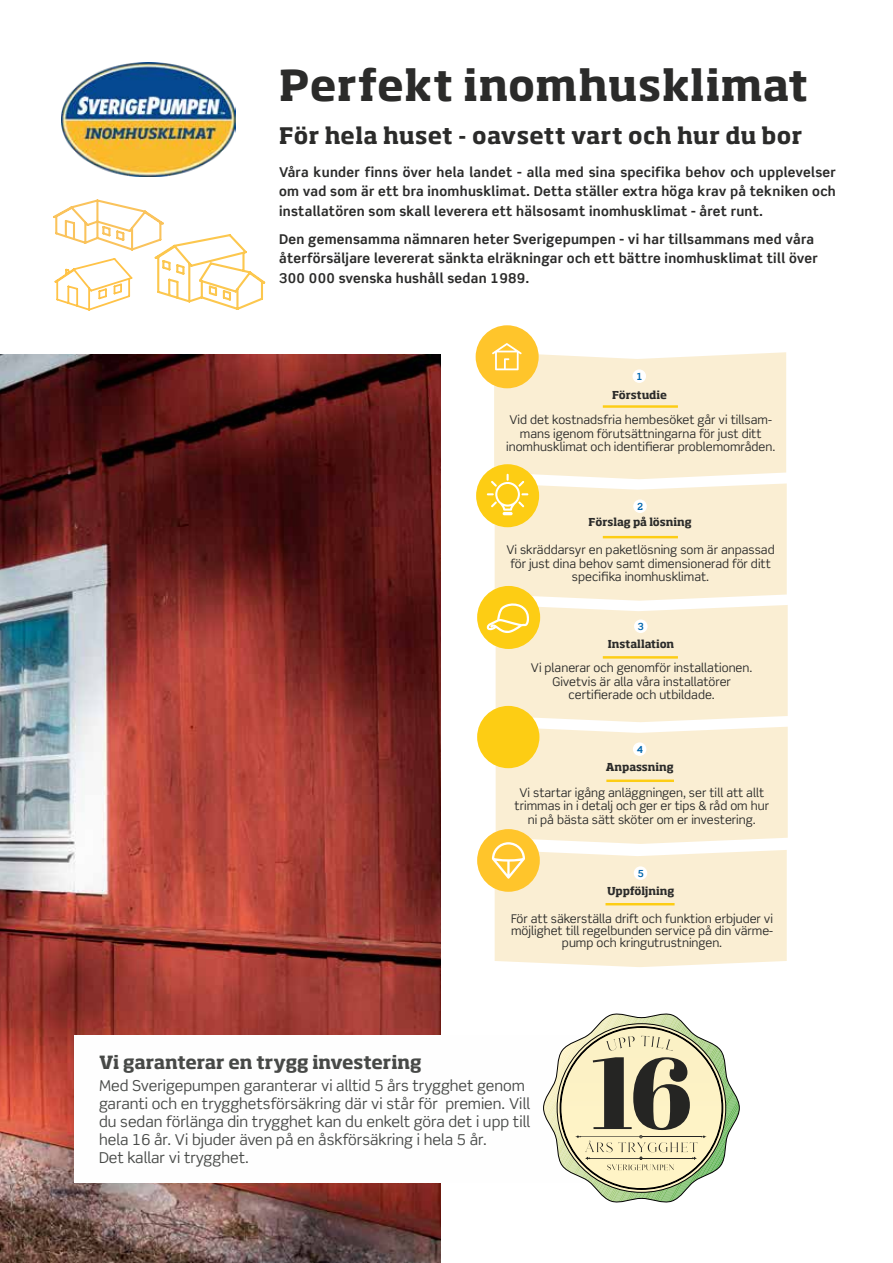
<style>
.page{position:relative;width:893px;height:1263px;background:#fff}
.page>*{position:absolute;margin:0;border:0;box-sizing:border-box;transform-origin:0 0}
.t1{font:700 42px "Soho Pro";letter-spacing:.015em;color:#2b2b2a}
.t2{font:700 22.5px "Soho Pro";letter-spacing:.015em;color:#2b2b2a}
.t3{font:700 18px "Soho Pro";letter-spacing:-.005em;color:#474947}
.t4{font:15px/18px "Scene Std";color:#474947}
.t5{font:700 13.5px/19.5px "Scene Std";letter-spacing:.02em;color:#2b2b2a;text-align:justify}
.t6{font:12px/13.5px "Scene Std";color:#2b2b2a;text-align:center}
.t7{font:700 10.8px "Soho Pro";letter-spacing:-.005em;color:#2b2b2a}
.t8{font:700 9.75px "Scene Std";color:#0067ae}
</style>
<div class="page">
<img style="left:0;top:354px;width:440px;height:909px">
<div style="left:75px;top:1035px;width:583px;height:148px;background:#fefefe"></div>
<img style="left:62px;top:63px;width:174px;height:114px">
<div style="left:476px;top:325px;width:63px;height:63px;background:#ffc52b;border-radius:50%"></div>
<svg style="left:543px;top:1014px;width:196px;height:189px"></svg>
<div style="left:476px;top:464px;width:63px;height:63px;background:#fdcd14;border-radius:50%"></div>
<div style="left:477px;top:586px;width:63px;height:63px;background:#fdcd14;border-radius:50%"></div>
<div style="left:477px;top:706px;width:62px;height:62px;background:#fdcd14;border-radius:50%"></div>
<div style="left:477px;top:829px;width:63px;height:63px;background:#ffc52b;border-radius:50%"></div>
<svg style="left:487px;top:343px;width:301px;height:624px"></svg>
<div style="left:634px;top:866px;width:13px;height:14px;background:#fff;border-radius:50%"></div>
<hr style="left:605px;top:903px;width:70px;height:2px;background:#fdcd14">
<svg style="left:53px;top:199px;width:213px;height:112px"></svg>
<h1 class="t1" style="left:279px;top:55px;width:531px">Perfekt inomhusklimat</h1>
<h2 class="t2" style="left:279px;top:120px;width:525px">För hela huset - oavsett vart och hur du bor</h2>
<p class="t5" style="left:279px;top:162px;width:558px">Våra kunder finns över hela landet - alla med sina specifika behov och upplevelser om vad som är ett bra inomhusklimat. Detta ställer extra höga krav på tekniken och installatören som skall leverera ett hälsosamt inomhusklimat - året runt.</p>
<p class="t5" style="left:279px;top:229px;width:540px;text-align:left">Den gemensamma nämnaren heter Sverigepumpen - vi har tillsammans med våra återförsäljare levererat sänkta elräkningar och ett bättre inomhusklimat till över<br>300 000 svenska hushåll sedan 1989.</p>
<p class="t8" style="left:636px;top:370px;width:8px">1</p>
<p class="t7" style="left:612px;top:387px;width:56px">Förstudie</p>
<p class="t6" style="left:506px;top:413px;width:271px">Vid det kostnadsfria hembesöket går vi tillsam&shy;mans igenom förutsättningarna för just ditt inomhusklimat och identifierar problemområden.</p>
<p class="t8" style="left:637px;top:500px;width:8px">2</p>
<p class="t7" style="left:589px;top:514px;width:105px">Förslag på lösning</p>
<p class="t6" style="left:506px;top:543px;width:270px">Vi skräddarsyr en paketlösning som är anpassad för just dina behov samt dimensionerad för ditt specifika inomhusklimat.</p>
<p class="t8" style="left:638px;top:620px;width:8px">3</p>
<p class="t7" style="left:608px;top:636px;width:68px">Installation</p>
<p class="t6" style="left:531px;top:661px;width:223px">Vi planerar och genomför installationen.<br>Givetvis är alla våra installatörer certifierade och utbildade.</p>
<p class="t8" style="left:637px;top:743px;width:8px">4</p>
<p class="t7" style="left:606px;top:759px;width:70px">Anpassning</p>
<p class="t6" style="left:515px;top:785px;width:256px">Vi startar igång anläggningen, ser till att allt trimmas in i detalj och ger er tips &amp; råd om hur ni på bästa sätt sköter om er investering.</p>
<p class="t8" style="left:638px;top:867px;width:8px">5</p>
<p class="t7" style="left:607px;top:883px;width:69px">Uppföljning</p>
<p class="t6" style="left:511px;top:913px;width:264px;line-height:12px">För att säkerställa drift och funktion erbjuder vi möjlighet till regelbunden service på din värme&shy;pump och kringutrustningen.</p>
<h3 class="t3" style="left:99px;top:1049px;width:324px">Vi garanterar en trygg investering</h3>
<p class="t4" style="left:99px;top:1077px;width:433px">Med Sverigepumpen garanterar vi alltid 5 års trygghet genom garanti och en trygghetsförsäkring där vi står för premien. Vill du sedan förlänga din trygghet kan du enkelt göra det i upp till hela 16 år. Vi bjuder även på en åskförsäkring i hela 5 år.<br>Det kallar vi trygghet.</p>
</div>
